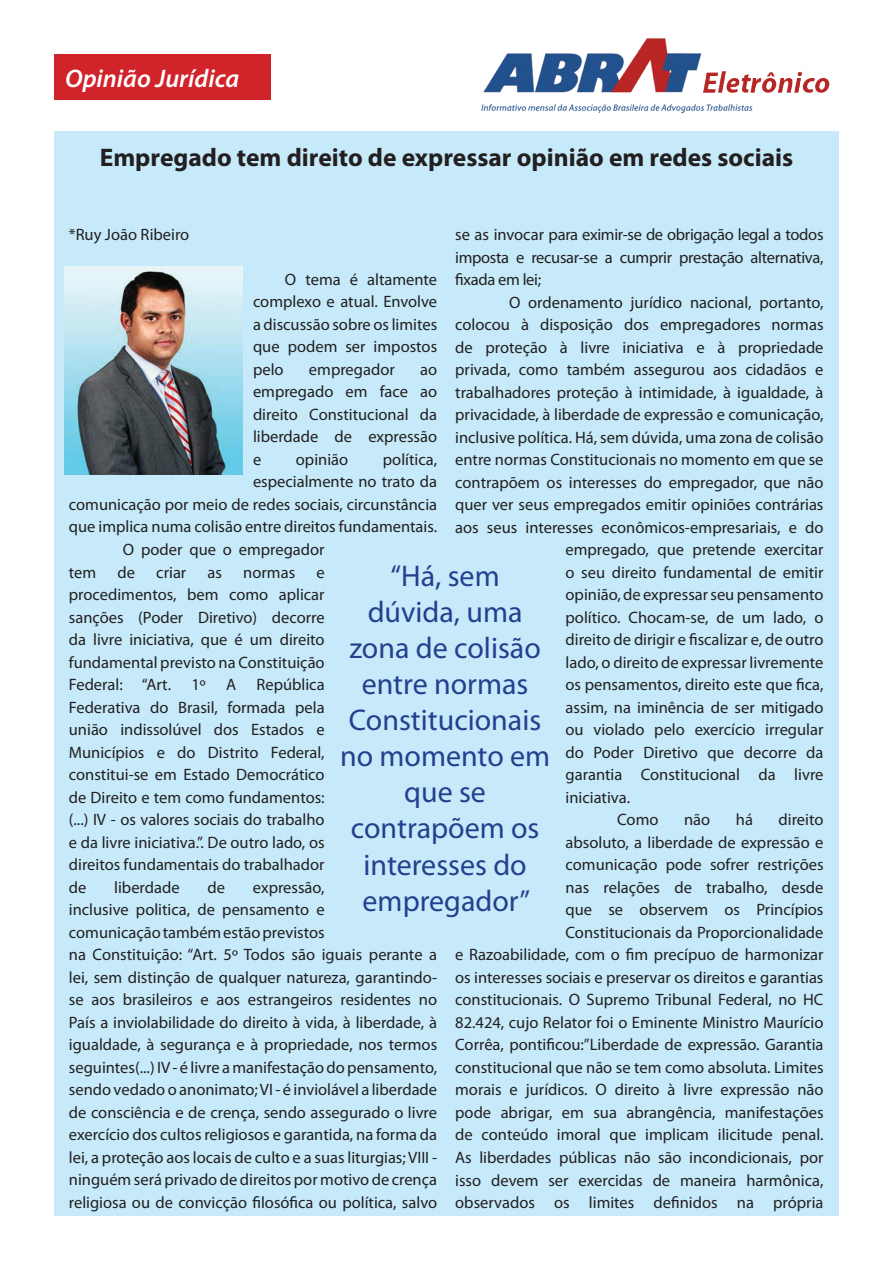
<style>
.page{position:relative;width:893px;height:1263px;background:#fff}
.page>*{position:absolute;margin:0;border:0;box-sizing:border-box;transform-origin:0 0}
.t1{font:30px/36px "Myriad Pro";color:#253f8e;text-align:center}
.t2{font:700 25.5px "Myriad Pro";color:#231f20}
.t3{font:italic 600 25.5px "Myriad Pro";color:#fff}
.t4{font:16.5px/22.5px "Myriad Pro";color:#231f20;text-align:justify}
</style>
<div class="page">
<img style="left:480px;top:38px;width:350px;height:76px">
<div style="left:54px;top:131px;width:785px;height:1085px;background:#c6eafa"></div>
<div style="left:54px;top:54px;width:217px;height:46px;background:#d1232a"></div>
<img style="left:65px;top:267px;width:178px;height:207px">
<h2 class="t3" style="left:65px;top:62px;width:176px">Opinião Jurídica</h2>
<h2 class="t2" style="left:100px;top:141px;width:695px">Empregado tem direito de expressar opinião em redes sociais</h2>
<p class="t4" style="left:69px;top:223px;width:122px">*Ruy João Ribeiro</p>
<p class="t4" style="left:455px;top:223px;width:370px">se as invocar para eximir-se de obrigação legal a todos imposta e recusar-se a cumprir prestação alternativa, fixada em lei;</p>
<p class="t4" style="left:509px;top:291px;width:316px">O ordenamento jurídico nacional, portanto,</p>
<p class="t4" style="left:455px;top:313px;width:370px">colocou à disposição dos empregadores normas</p>
<p class="t4" style="left:455px;top:336px;width:370px">de proteção à livre iniciativa e à propriedade</p>
<p class="t4" style="left:455px;top:358px;width:370px">privada, como também assegurou aos cidadãos e</p>
<p class="t4" style="left:455px;top:381px;width:370px">trabalhadores proteção à intimidade, à igualdade, à</p>
<p class="t4" style="left:455px;top:403px;width:370px">privacidade, à liberdade de expressão e comunicação,</p>
<p class="t4" style="left:455px;top:426px;width:370px">inclusive política. Há, sem dúvida, uma zona de colisão</p>
<p class="t4" style="left:455px;top:448px;width:370px">entre normas Constitucionais no momento em que se</p>
<p class="t4" style="left:455px;top:471px;width:370px">contrapõem os interesses do empregador, que não</p>
<p class="t4" style="left:455px;top:493px;width:370px">quer ver seus empregados emitir opiniões contrárias</p>
<p class="t4" style="left:455px;top:516px;width:370px">aos seus interesses econômicos-empresariais, e do</p>
<p class="t4" style="left:566px;top:538px;width:259px">empregado, que pretende exercitar</p>
<p class="t4" style="left:566px;top:561px;width:259px">o seu direito fundamental de emitir</p>
<p class="t4" style="left:566px;top:583px;width:259px">opinião, de expressar seu pensamento</p>
<p class="t4" style="left:566px;top:606px;width:259px">político. Chocam-se, de um lado, o</p>
<p class="t4" style="left:566px;top:628px;width:259px">direito de dirigir e fiscalizar e, de outro</p>
<p class="t4" style="left:566px;top:651px;width:259px">lado, o direito de expressar livremente</p>
<p class="t4" style="left:566px;top:673px;width:259px">os pensamentos, direito este que fica,</p>
<p class="t4" style="left:566px;top:696px;width:259px">assim, na iminência de ser mitigado</p>
<p class="t4" style="left:566px;top:718px;width:259px">ou violado pelo exercício irregular</p>
<p class="t4" style="left:566px;top:741px;width:259px">do Poder Diretivo que decorre da</p>
<p class="t4" style="left:566px;top:763px;width:259px">garantia Constitucional da livre</p>
<p class="t4" style="left:566px;top:786px;width:66px">iniciativa.</p>
<p class="t4" style="left:617px;top:808px;width:43px">Como</p>
<p class="t4" style="left:684px;top:808px;width:28px">não</p>
<p class="t4" style="left:736px;top:808px;width:19px">há</p>
<p class="t4" style="left:253px;top:268px;width:186px;text-indent:32px">O tema é altamente complexo e atual. Envolve a discussão sobre os limites que podem ser impostos pelo</p>
<p class="t4" style="left:309px;top:358px;width:87px">empregador</p>
<p class="t4" style="left:253px;top:358px;width:186px;text-indent:167px">ao empregado em face ao direito Constitucional da liberdade de expressão e</p>
<p class="t4" style="left:296px;top:448px;width:54px">opinião</p>
<p class="t4" style="left:383px;top:448px;width:56px">política,</p>
<p class="t4" style="left:253px;top:470px;width:186px">especialmente no trato da</p>
<p class="t4" style="left:69px;top:493px;width:370px">comunicação por meio de redes sociais, circunstância</p>
<p class="t4" style="left:69px;top:515px;width:370px">que implica numa colisão entre direitos fundamentais.</p>
<p class="t4" style="left:123px;top:538px;width:203px">O poder que o empregador</p>
<p class="t4" style="left:69px;top:560px;width:29px">tem</p>
<p class="t4" style="left:117px;top:560px;width:19px">de</p>
<p class="t4" style="left:156px;top:560px;width:32px">criar</p>
<p class="t4" style="left:208px;top:560px;width:16px">as</p>
<p class="t4" style="left:243px;top:560px;width:53px">normas</p>
<h1 class="t1" style="left:340px;top:558px;width:212px">“Há, sem<br>dúvida, uma zona de colisão entre normas<br>Constitucionais no momento em que se contrapõem os interesses do empregador”</h1>
<p class="t4" style="left:69px;top:560px;width:257px;text-indent:248px">e procedimentos, bem como aplicar sanções (Poder Diretivo) decorre da livre iniciativa, que é um direito fundamental previsto na Constituição Federal: “Art. 1º A República Federativa do Brasil, formada pela união indissolúvel dos Estados e Municípios e do Distrito Federal, constitui-se em Estado Democrático de Direito e tem como fundamentos: (...) IV - os valores sociais do trabalho e da livre iniciativa.”. De outro lado, os direitos fundamentais do trabalhador de</p>
<p class="t4" style="left:455px;top:808px;width:370px;text-align:right">direito<br>absoluto, a liberdade de expressão e<br>comunicação pode sofrer restrições<br>nas relações de trabalho, desde<br>que se observem os Princípios<br>Constitucionais da Proporcionalidade<br>e Razoabilidade, com o fim precípuo de harmonizar os interesses sociais e preservar os direitos e garantias constitucionais. O Supremo Tribunal Federal, no HC 82.424, cujo Relator foi o Eminente Ministro Maurício Corrêa, pontificou:”Liberdade de expressão. Garantia constitucional que não se tem como absoluta. Limites morais e jurídicos. O direito à livre expressão não pode abrigar, em sua abrangência, manifestações de conteúdo imoral que implicam ilicitude penal.<br>As liberdades públicas não são incondicionais, por isso devem ser exercidas de maneira harmônica, observados os limites definidos na própria</p>
<p class="t4" style="left:114px;top:875px;width:67px">liberdade</p>
<p class="t4" style="left:207px;top:875px;width:19px">de</p>
<p class="t4" style="left:69px;top:875px;width:370px;text-align:left;text-indent:184px">expressão,<br>inclusive politica, de pensamento e<br>comunicação também estão previstos<br>na Constituição: “Art. 5º Todos são iguais perante a lei, sem distinção de qualquer natureza, garantindo&shy;se aos brasileiros e aos estrangeiros residentes no País a inviolabilidade do direito à vida, à liberdade, à igualdade, à segurança e à propriedade, nos termos seguintes(...) IV - é livre a manifestação do pensamento, sendo vedado o anonimato; VI - é inviolável a liberdade de consciência e de crença, sendo assegurado o livre exercício dos cultos religiosos e garantida, na forma da lei, a proteção aos locais de culto e a suas liturgias; VIII - ninguém será privado de direitos por motivo de crença religiosa ou de convicção filosófica ou política, salvo</p>
</div>
